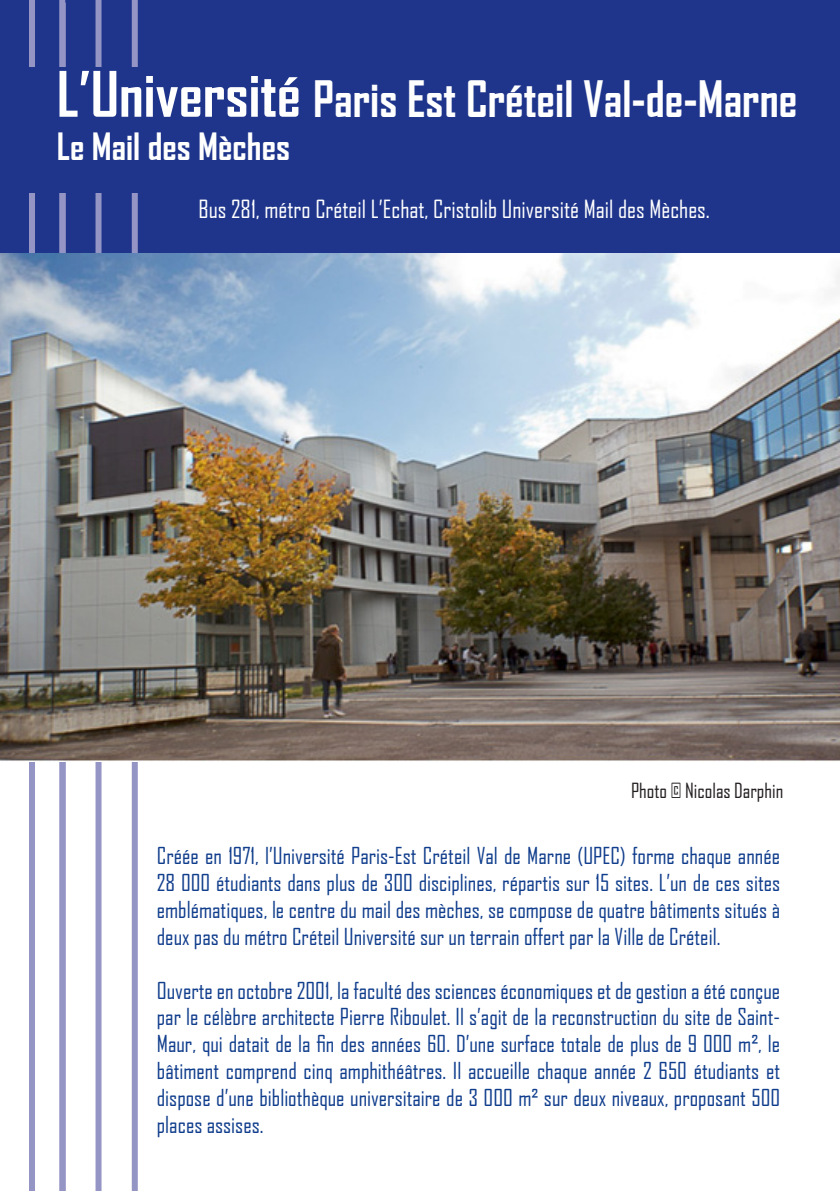
<style>
.page{position:relative;width:840px;height:1191px;background:#fff}
.page>*{position:absolute;margin:0;border:0;box-sizing:border-box;transform-origin:0 0}
.t1{font:700 48px "Agency FB";color:#fff}
.t2{font:700 36px "Agency FB";color:#fff}
.t3{font:24px "Agency FB";color:#fff}
.t4{font:22.4px/26.8px "Agency FB";color:#103d8c;text-align:justify}
.t5{font:20px "Agency FB";color:#231f20}
.s1{font-size:60px}
</style>
<div class="page">
<div style="left:0;top:0;width:839px;height:298px;background:#1e358b"></div>
<hr style="left:65px;top:3px;width:1px;height:1188px;background:#9595c5">
<div style="left:132px;top:0;width:6px;height:1191px;background:#9595c5"></div>
<div style="left:95px;top:0;width:6px;height:1191px;background:#9595c5"></div>
<div style="left:59px;top:0;width:6px;height:1191px;background:#9595c5"></div>
<div style="left:29px;top:0;width:6px;height:1191px;background:#9595c5"></div>
<div style="left:2px;top:67px;width:411px;height:126px;background:#1e358b"></div>
<img style="left:0;top:254px;width:839px;height:507px">
<p class="t1" style="left:57px;top:69px;width:741px"><span class="s1">L’Université</span> Paris Est Créteil Val-de-Marne</p>
<p class="t2" style="left:57px;top:124px;width:235px">Le Mail des Mèches</p>
<p class="t3" style="left:198px;top:194px;width:512px">Bus 281, métro Créteil L’Echat, Cristolib Université Mail des Mèches.</p>
<p class="t5" style="left:630px;top:778px;width:153px">Photo © Nicolas Darphin</p>
<p class="t4" style="left:157px;top:842px;width:624px">Créée en 1971, l’Université Paris-Est Créteil Val de Marne (UPEC) forme chaque année 28 000 étudiants dans plus de 300 disciplines, répartis sur 15 sites. L’un de ces sites emblématiques, le centre du mail des mèches, se compose de quatre bâtiments situés à deux pas du métro Créteil Université sur un terrain offert par la Ville de Créteil.</p>
<p class="t4" style="left:157px;top:976px;width:624px">Ouverte en octobre 2001, la faculté des sciences économiques et de gestion a été conçue par le célèbre architecte Pierre Riboulet. Il s’agit de la reconstruction du site de Saint-Maur, qui datait de la fin des années 60. D’une surface totale de plus de 9 000 m², le bâtiment comprend cinq amphithéâtres. Il accueille chaque année 2 650 étudiants et dispose d’une bibliothèque universitaire de 3 000 m² sur deux niveaux, proposant 500 places assises.</p>
</div>
